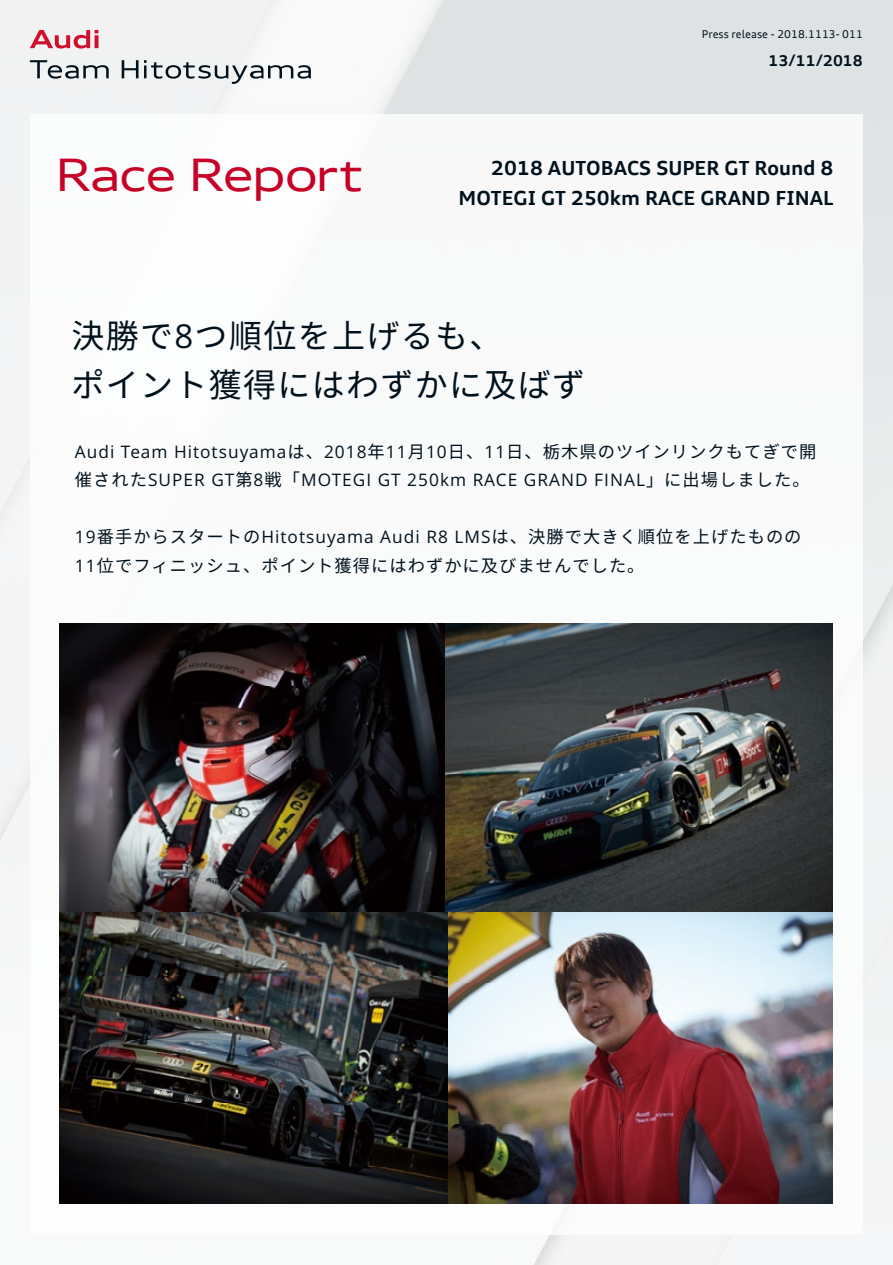
<style>
.page{position:relative;width:893px;height:1265px;background:#fff}
.page>*{position:absolute;margin:0;border:0;box-sizing:border-box;transform-origin:0 0}
.t1{font:expanded 45px "Audi Type";letter-spacing:-.04em;color:#c70025}
.t2{font:33px/49.5px "Spica Neue";letter-spacing:.04em;color:#01111c}
.t3{font:700 19.5px/30px "Audi Type";color:#01111c;text-align:right}
.t4{font:17.25px/28.5px "Spica Neue";letter-spacing:.06em;color:#01111c}
.t5{font:700 15px "Audi Type";color:#01111c}
.t6{font:10.8px "Audi Type";color:#01111c}
</style>
<div class="page">
<img style="left:60px;top:623px;width:385px;height:580px">
<svg style="left:30px;top:60px;width:79px;height:19px"></svg>
<svg style="left:122px;top:60px;width:16px;height:18px"></svg>
<svg style="left:144px;top:60px;width:167px;height:24px"></svg>
<svg style="left:30px;top:30px;width:68px;height:19px"></svg>
<img style="left:445px;top:623px;width:387px;height:580px">
<p class="t1" style="left:55px;top:147px;width:310px">Race Report</p>
<p class="t6" style="left:702px;top:28px;width:162px">Press release - 2018.1113- 011</p>
<p class="t5" style="left:768px;top:51px;width:96px">13/11/2018</p>
<p class="t3" style="left:458px;top:153px;width:376px">2018 AUTOBACS SUPER GT Round 8<br>MOTEGI GT 250km RACE GRAND FINAL</p>
<p class="t2" style="left:71px;top:310px;width:515px">決勝で8つ順位を上げるも、<br>ポイント獲得にはわずかに及ばず</p>
<p class="t4" style="left:75px;top:437px;width:742px">Audi Team Hitotsuyamaは、2018年11月10日、11日、栃木県のツインリンクもてぎで開催されたSUPER GT第8戦「MOTEGI GT 250km RACE GRAND FINAL」に出場しました。</p>
<p class="t4" style="left:75px;top:522px;width:728px">19番手からスタートのHitotsuyama Audi R8 LMSは、決勝で大きく順位を上げたものの<br>11位でフィニッシュ、ポイント獲得にはわずかに及びませんでした。</p>
</div>
